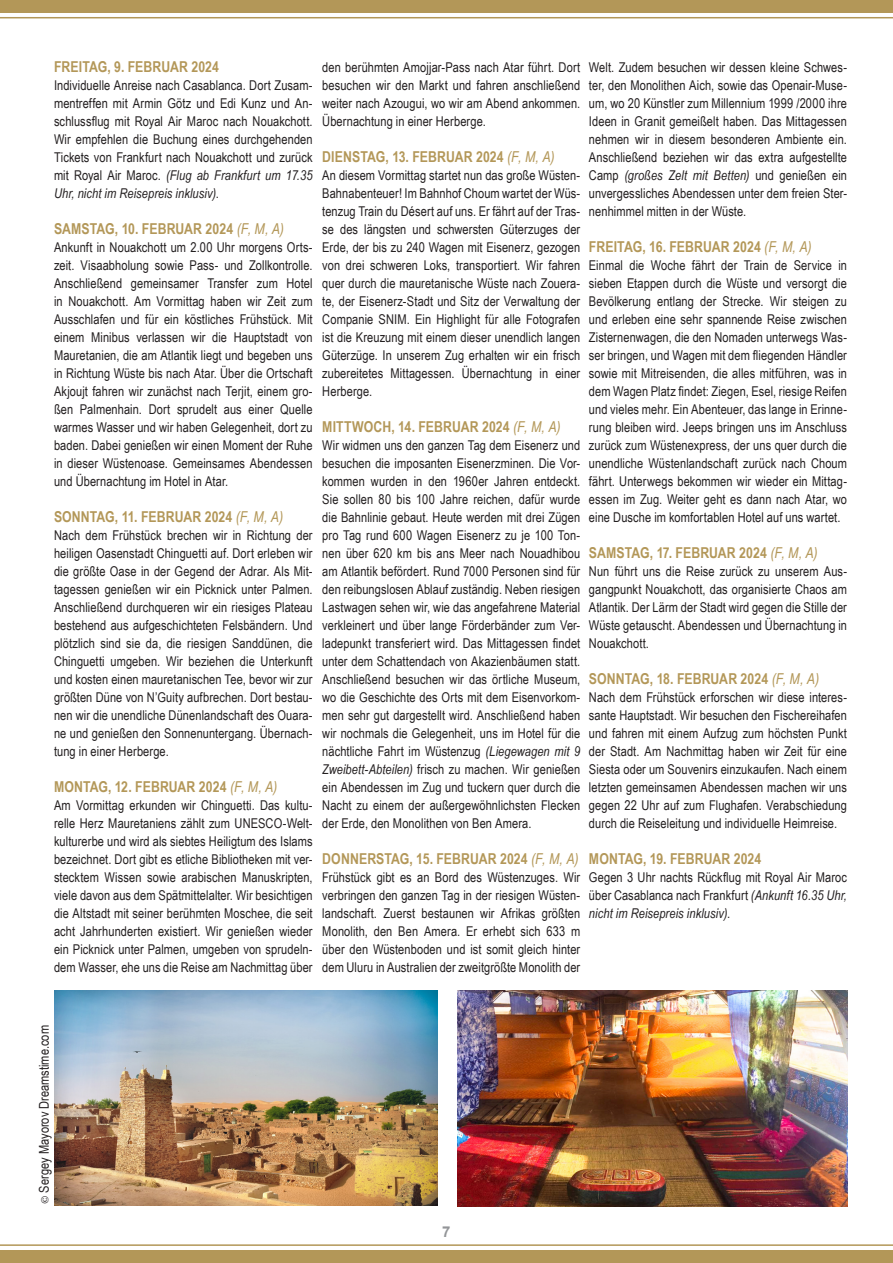
<style>
.page{position:relative;width:893px;height:1263px;background:#fff}
.page>*{position:absolute;margin:0;border:0;box-sizing:border-box;transform-origin:0 0}
.t1{font:700 15px "Arial Narrow";color:#b39758}
.t2{font:700 15px "Arial";color:#939598}
.t3{font:13.5px/18px "Arial Narrow";letter-spacing:.005em;color:#231f20;text-align:justify}
.s1{font-style:italic}
.s2{font-weight:400;font-style:italic}
.s3{font-family:"Minion Pro";font-size:12px}
</style>
<div class="page">
<hr style="left:0;top:684px;width:1px;height:561px;background:#d1d2d4">
<div style="left:0;top:0;width:893px;height:13px;background:#b39758"></div>
<hr style="left:0;top:17px;width:893px;height:1px;background:#b39758">
<hr style="left:0;top:1244px;width:893px;height:2px;background:#b39758">
<div style="left:0;top:1250px;width:893px;height:13px;background:#b39758"></div>
<img style="left:54px;top:990px;width:383px;height:215px">
<img style="left:458px;top:990px;width:389px;height:216px">
<p class="t1" style="left:54px;top:55px;width:167px">FREITAG, 9. FEBRUAR 2024</p>
<p class="t3" style="left:54px;top:76px;width:260px">Individuelle Anreise nach Casablanca. Dort Zusam&shy;mentreffen mit Armin Götz und Edi Kunz und An&shy;schlussflug mit Royal Air Maroc nach Nouakchott.<br>Wir empfehlen die Buchung eines durchgehenden Tickets von Frankfurt nach Nouakchott und zurück mit Royal Air Maroc. <span class="s1">(Flug ab Frankfurt um 17.35<br>Uhr, nicht im Reisepreis inklusiv)</span>.</p>
<p class="t1" style="left:54px;top:217px;width:232px">SAMSTAG, 10. FEBRUAR 2024 <span class="s2">(F, M, A)</span></p>
<p class="t3" style="left:54px;top:238px;width:260px">Ankunft in Nouakchott um 2.00 Uhr morgens Orts&shy;zeit. Visaabholung sowie Pass- und Zollkontrolle.<br>Anschließend gemeinsamer Transfer zum Hotel in Nouakchott. Am Vormittag haben wir Zeit zum Ausschlafen und für ein köstliches Frühstück. Mit einem Minibus verlassen wir die Hauptstadt von Mauretanien, die am Atlantik liegt und begeben uns in Richtung Wüste bis nach Atar. Über die Ortschaft Akjoujt fahren wir zunächst nach Terjit, einem gro&shy;ßen Palmenhain. Dort sprudelt aus einer Quelle warmes Wasser und wir haben Gelegenheit, dort zu baden. Dabei genießen wir einen Moment der Ruhe in dieser Wüstenoase. Gemeinsames Abendessen und Übernachtung im Hotel in Atar.</p>
<p class="t1" style="left:54px;top:505px;width:231px">SONNTAG, 11. FEBRUAR 2024 <span class="s2">(F, M, A)</span></p>
<p class="t3" style="left:54px;top:526px;width:260px">Nach dem Frühstück brechen wir in Richtung der heiligen Oasenstadt Chinguetti auf. Dort erleben wir die größte Oase in der Gegend der Adrar. Als Mit&shy;tagessen genießen wir ein Picknick unter Palmen.<br>Anschließend durchqueren wir ein riesiges Plateau bestehend aus aufgeschichteten Felsbändern. Und plötzlich sind sie da, die riesigen Sanddünen, die Chinguetti umgeben. Wir beziehen die Unterkunft und kosten einen mauretanischen Tee, bevor wir zur größten Düne von N’Guity aufbrechen. Dort bestau&shy;nen wir die unendliche Dünenlandschaft des Ouara&shy;ne und genießen den Sonnenuntergang. Übernach&shy;tung in einer Herberge.</p>
<p class="t1" style="left:54px;top:775px;width:225px">MONTAG, 12. FEBRUAR 2024 <span class="s2">(F, M, A)</span></p>
<p class="t3" style="left:54px;top:796px;width:260px">Am Vormittag erkunden wir Chinguetti. Das kultu&shy;relle Herz Mauretaniens zählt zum UNESCO-Welt&shy;kulturerbe und wird als siebtes Heiligtum des Islams bezeichnet. Dort gibt es etliche Bibliotheken mit ver&shy;stecktem Wissen sowie arabischen Manuskripten, viele davon aus dem Spätmittelalter. Wir besichtigen die Altstadt mit seiner berühmten Moschee, die seit acht Jahrhunderten existiert. Wir genießen wieder ein Picknick unter Palmen, umgeben von sprudeln&shy;dem Wasser, ehe uns die Reise am Nachmittag über</p>
<p class="t3" style="left:322px;top:58px;width:260px">den berühmten Amojjar-Pass nach Atar führt. Dort besuchen wir den Markt und fahren anschließend weiter nach Azougui, wo wir am Abend ankommen.<br>Übernachtung in einer Herberge.</p>
<p class="t1" style="left:322px;top:145px;width:234px">DIENSTAG, 13. FEBRUAR 2024 <span class="s2">(F, M, A)</span></p>
<p class="t3" style="left:322px;top:166px;width:260px">An diesem Vormittag startet nun das große Wüsten-Bahnabenteuer! Im Bahnhof Choum wartet der Wüs&shy;tenzug Train du Désert auf uns. Er fährt auf der Tras&shy;se des längsten und schwersten Güterzuges der Erde, der bis zu 240 Wagen mit Eisenerz, gezogen von drei schweren Loks, transportiert. Wir fahren quer durch die mauretanische Wüste nach Zouera&shy;te, der Eisenerz-Stadt und Sitz der Verwaltung der Companie SNIM. Ein Highlight für alle Fotografen ist die Kreuzung mit einem dieser unendlich langen Güterzüge. In unserem Zug erhalten wir ein frisch zubereitetes Mittagessen. Übernachtung in einer Herberge.</p>
<p class="t1" style="left:322px;top:415px;width:240px">MITTWOCH, 14. FEBRUAR 2024 <span class="s2">(F, M, A)</span></p>
<p class="t3" style="left:322px;top:436px;width:260px">Wir widmen uns den ganzen Tag dem Eisenerz und besuchen die imposanten Eisenerzminen. Die Vor&shy;kommen wurden in den 1960er Jahren entdeckt.<br>Sie sollen 80 bis 100 Jahre reichen, dafür wurde die Bahnlinie gebaut. Heute werden mit drei Zügen pro Tag rund 600 Wagen Eisenerz zu je 100 Ton&shy;nen über 620 km bis ans Meer nach Nouadhibou am Atlantik befördert. Rund 7000 Personen sind für den reibungslosen Ablauf zuständig. Neben riesigen Lastwagen sehen wir, wie das angefahrene Material verkleinert und über lange Förderbänder zum Ver&shy;ladepunkt transferiert wird. Das Mittagessen findet unter dem Schattendach von Akazienbäumen statt.<br>Anschließend besuchen wir das örtliche Museum, wo die Geschichte des Orts mit dem Eisenvorkom&shy;men sehr gut dargestellt wird. Anschließend haben wir nochmals die Gelegenheit, uns im Hotel für die nächtliche Fahrt im Wüstenzug <span class="s1">(Liegewagen mit 9<br>Zweibett-Abteilen)</span> frisch zu machen. Wir genießen ein Abendessen im Zug und tuckern quer durch die Nacht zu einem der außergewöhnlichsten Flecken der Erde, den Monolithen von Ben Amera.</p>
<p class="t1" style="left:322px;top:847px;width:258px">DONNERSTAG, 15. FEBRUAR 2024 <span class="s2">(F, M, A)</span></p>
<p class="t3" style="left:322px;top:868px;width:260px">Frühstück gibt es an Bord des Wüstenzuges. Wir verbringen den ganzen Tag in der riesigen Wüsten&shy;landschaft. Zuerst bestaunen wir Afrikas größten Monolith, den Ben Amera. Er erhebt sich 633 m über den Wüstenboden und ist somit gleich hinter dem Uluru in Australien der zweitgrößte Monolith der</p>
<p class="t3" style="left:589px;top:58px;width:260px">Welt. Zudem besuchen wir dessen kleine Schwes&shy;ter, den Monolithen Aich, sowie das Openair-Muse&shy;um, wo 20 Künstler zum Millennium 1999 /2000 ihre Ideen in Granit gemeißelt haben. Das Mittagessen nehmen wir in diesem besonderen Ambiente ein.<br>Anschließend beziehen wir das extra aufgestellte Camp <span class="s1">(großes Zelt mit Betten)</span> und genießen ein unvergessliches Abendessen unter dem freien Ster&shy;nenhimmel mitten in der Wüste.</p>
<p class="t1" style="left:589px;top:235px;width:224px">FREITAG, 16. FEBRUAR 2024 <span class="s2">(F, M, A)</span></p>
<p class="t3" style="left:589px;top:256px;width:260px">Einmal die Woche fährt der Train de Service in sieben Etappen durch die Wüste und versorgt die Bevölkerung entlang der Strecke. Wir steigen zu und erleben eine sehr spannende Reise zwischen Zisternenwagen, die den Nomaden unterwegs Was&shy;ser bringen, und Wagen mit dem fliegenden Händler sowie mit Mitreisenden, die alles mitführen, was in dem Wagen Platz findet: Ziegen, Esel, riesige Reifen und vieles mehr. Ein Abenteuer, das lange in Erinne&shy;rung bleiben wird. Jeeps bringen uns im Anschluss zurück zum Wüstenexpress, der uns quer durch die unendliche Wüstenlandschaft zurück nach Choum fährt. Unterwegs bekommen wir wieder ein Mittag&shy;essen im Zug. Weiter geht es dann nach Atar, wo eine Dusche im komfortablen Hotel auf uns wartet.</p>
<p class="t1" style="left:589px;top:541px;width:230px">SAMSTAG, 17. FEBRUAR 2024 <span class="s2">(F, M, A)</span></p>
<p class="t3" style="left:589px;top:562px;width:260px">Nun führt uns die Reise zurück zu unserem Aus&shy;gangpunkt Nouakchott, das organisierte Chaos am Atlantik. Der Lärm der Stadt wird gegen die Stille der Wüste getauscht. Abendessen und Übernachtung in Nouakchott.</p>
<p class="t1" style="left:589px;top:667px;width:232px">SONNTAG, 18. FEBRUAR 2024 <span class="s2">(F, M, A)</span></p>
<p class="t3" style="left:589px;top:688px;width:260px">Nach dem Frühstück erforschen wir diese interes&shy;sante Hauptstadt. Wir besuchen den Fischereihafen und fahren mit einem Aufzug zum höchsten Punkt der Stadt. Am Nachmittag haben wir Zeit für eine Siesta oder um Souvenirs einzukaufen. Nach einem letzten gemeinsamen Abendessen machen wir uns gegen 22 Uhr auf zum Flughafen. Verabschiedung durch die Reiseleitung und individuelle Heimreise.</p>
<p class="t1" style="left:589px;top:847px;width:174px">MONTAG, 19. FEBRUAR 2024</p>
<p class="t3" style="left:589px;top:868px;width:260px">Gegen 3 Uhr nachts Rückflug mit Royal Air Maroc über Casablanca nach Frankfurt <span class="s1">(Ankunft 16.35 Uhr, nicht im Reisepreis inklusiv)</span>.</p>
<p class="t3" style="left:34px;top:1204px;width:180px;rotate:-90deg"><span class="s3">©</span> Sergey Mayorov Dreamstime.com</p>
<p class="t2" style="left:442px;top:1221px;width:10px">7</p>
</div>
